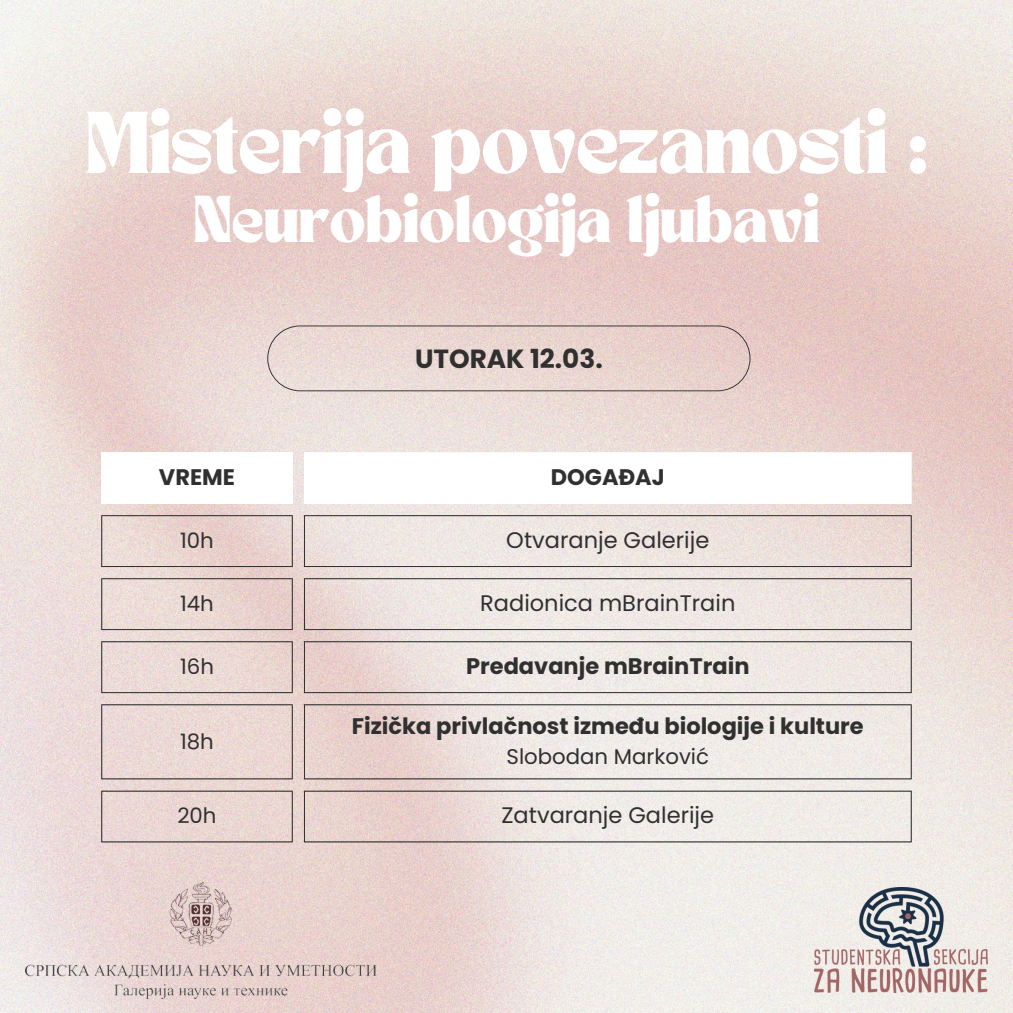
<style>
.page{position:relative;width:1013px;height:1013px;background:#fff}
.page>*{position:absolute;margin:0;border:0;box-sizing:border-box;transform-origin:0 0}
.t1{font:61.25px "TANNIMBUS";color:#fff}
.t2{font:46.25px "TANNIMBUS";color:#fff}
.t3{font:700 26.25px "Poppins";color:#303030}
.t4{font:700 22.5px "Poppins";color:#303030}
.t5{font:22.5px "Poppins";color:#303030}
.t6{font:21.25px "Poppins";color:#303030}
</style>
<div class="page">
<img style="left:0;top:0;width:1012px;height:1012px">
<svg style="left:267px;top:325px;width:483px;height:66px"></svg>
<svg style="left:293px;top:452px;width:618px;height:52px"></svg>
<hr style="left:101px;top:516px;width:1px;height:50px;background:#303030">
<hr style="left:292px;top:516px;width:1px;height:50px;background:#303030">
<hr style="left:101px;top:515px;width:192px;height:1px;background:#303030">
<hr style="left:101px;top:566px;width:192px;height:1px;background:#303030">
<hr style="left:304px;top:516px;width:1px;height:50px;background:#303030">
<hr style="left:910px;top:516px;width:1px;height:50px;background:#303030">
<hr style="left:304px;top:515px;width:607px;height:1px;background:#303030">
<hr style="left:304px;top:566px;width:607px;height:1px;background:#303030">
<hr style="left:101px;top:579px;width:1px;height:50px;background:#303030">
<hr style="left:292px;top:579px;width:1px;height:50px;background:#303030">
<hr style="left:101px;top:578px;width:192px;height:1px;background:#303030">
<hr style="left:101px;top:629px;width:192px;height:1px;background:#303030">
<hr style="left:304px;top:579px;width:1px;height:50px;background:#303030">
<hr style="left:910px;top:579px;width:1px;height:50px;background:#303030">
<hr style="left:304px;top:578px;width:607px;height:1px;background:#303030">
<hr style="left:304px;top:629px;width:607px;height:1px;background:#303030">
<hr style="left:101px;top:642px;width:1px;height:50px;background:#303030">
<hr style="left:292px;top:642px;width:1px;height:50px;background:#303030">
<hr style="left:101px;top:641px;width:192px;height:1px;background:#303030">
<hr style="left:101px;top:692px;width:192px;height:1px;background:#303030">
<hr style="left:304px;top:642px;width:1px;height:50px;background:#303030">
<hr style="left:910px;top:642px;width:1px;height:50px;background:#303030">
<hr style="left:304px;top:641px;width:607px;height:1px;background:#303030">
<hr style="left:304px;top:692px;width:607px;height:1px;background:#303030">
<hr style="left:101px;top:705px;width:1px;height:73px;background:#303030">
<hr style="left:292px;top:705px;width:1px;height:73px;background:#303030">
<hr style="left:101px;top:704px;width:192px;height:1px;background:#303030">
<hr style="left:101px;top:778px;width:192px;height:1px;background:#303030">
<hr style="left:304px;top:705px;width:1px;height:73px;background:#303030">
<hr style="left:910px;top:705px;width:1px;height:73px;background:#303030">
<hr style="left:304px;top:704px;width:607px;height:1px;background:#303030">
<hr style="left:304px;top:778px;width:607px;height:1px;background:#303030">
<hr style="left:101px;top:791px;width:1px;height:50px;background:#303030">
<hr style="left:292px;top:791px;width:1px;height:50px;background:#303030">
<hr style="left:101px;top:790px;width:192px;height:1px;background:#303030">
<hr style="left:101px;top:841px;width:192px;height:1px;background:#303030">
<hr style="left:304px;top:791px;width:1px;height:50px;background:#303030">
<hr style="left:910px;top:791px;width:1px;height:50px;background:#303030">
<hr style="left:304px;top:790px;width:607px;height:1px;background:#303030">
<hr style="left:304px;top:841px;width:607px;height:1px;background:#303030">
<div style="left:101px;top:452px;width:192px;height:52px;background:#fff"></div>
<img style="left:814px;top:887px;width:173px;height:105px">
<img style="left:26px;top:881px;width:350px;height:117px">
<h1 class="t1" style="left:86px;top:108px;width:843px">Misterija povezanosti :</h1>
<h1 class="t2" style="left:193px;top:193px;width:627px">Neurobiologija ljubavi</h1>
<p class="t4" style="left:159px;top:461px;width:78px">VREME</p>
<p class="t3" style="left:415px;top:340px;width:189px">UTORAK 12.03.</p>
<p class="t4" style="left:551px;top:461px;width:115px">DOGAĐAJ</p>
<p class="t6" style="left:180px;top:525px;width:35px">10h</p>
<p class="t5" style="left:506px;top:524px;width:204px">Otvaranje Galerije</p>
<p class="t6" style="left:180px;top:588px;width:35px">14h</p>
<p class="t5" style="left:480px;top:587px;width:257px">Radionica mBrainTrain</p>
<p class="t6" style="left:180px;top:652px;width:35px">16h</p>
<p class="t4" style="left:466px;top:650px;width:285px">Predavanje mBrainTrain</p>
<p class="t6" style="left:180px;top:727px;width:35px">18h</p>
<p class="t4" style="left:352px;top:710px;width:513px">Fizička privlačnost između biologije i kulture</p>
<p class="t6" style="left:506px;top:742px;width:204px">Slobodan Marković</p>
<p class="t6" style="left:177px;top:801px;width:41px">20h</p>
<p class="t5" style="left:501px;top:799px;width:214px">Zatvaranje Galerije</p>
</div>
